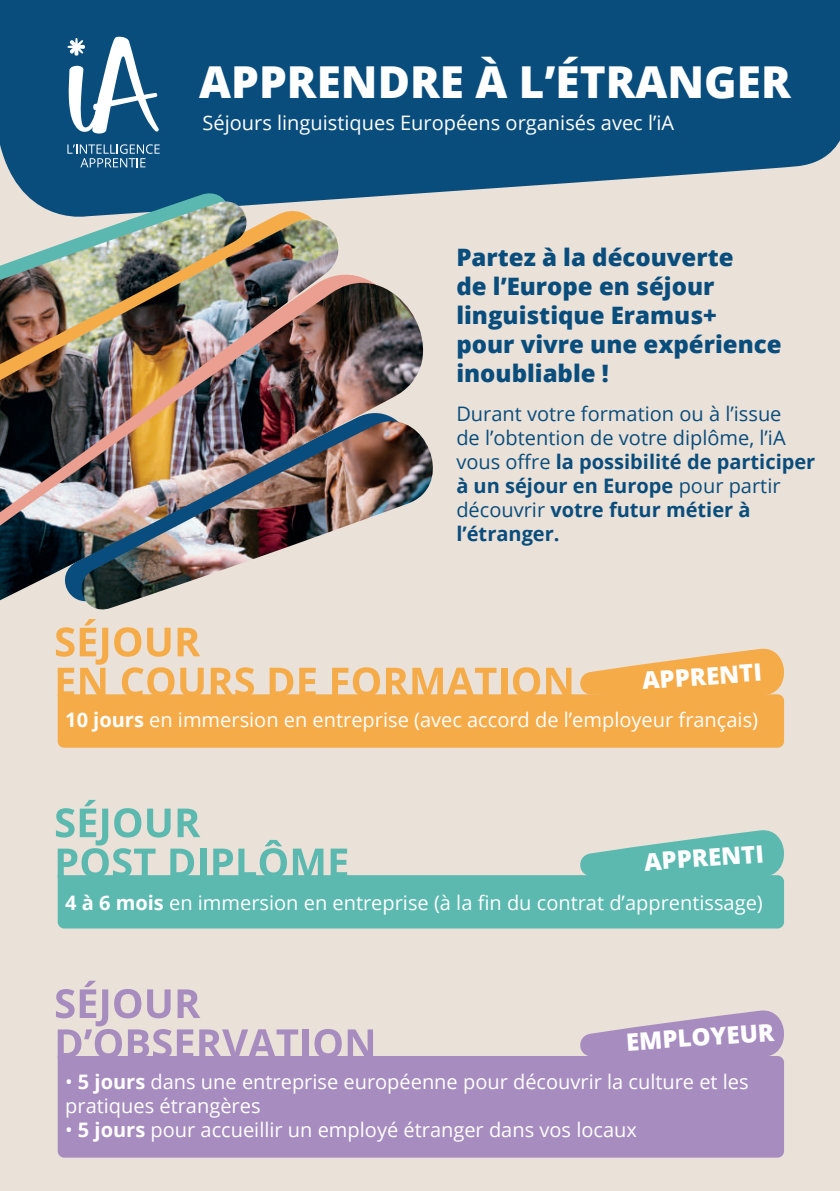
<style>
.page{position:relative;width:840px;height:1191px;background:#fff}
.page>*{position:absolute;margin:0;border:0;box-sizing:border-box;transform-origin:0 0}
.t1{font:800 44px "Open Sans";color:#fff}
.t2{font:800 24px/28.8px "Open Sans";color:#094d7d}
.t3{font:800 24px "Open Sans";color:#fff}
.t4{font:20px/24px "Open Sans";color:#fff}
.t5{font:20px/24px "Open Sans";color:#094d7d}
.s1{font-weight:700}
</style>
<div class="page">
<div style="left:0;top:0;width:839px;height:1191px;background:#eae1d8"></div>
<div style="left:0;top:0;width:839px;height:199px;background:#094d7d"></div>
<svg style="left:67px;top:144px;width:92px;height:23px;background:#3c7298"></svg>
<svg style="left:67px;top:37px;width:92px;height:97px;background:#608baa"></svg>
<svg style="left:56px;top:619px;width:728px;height:128px"></svg>
<svg style="left:56px;top:800px;width:728px;height:128px"></svg>
<svg style="left:177px;top:989px;width:23px;height:29px"></svg>
<svg style="left:56px;top:980px;width:115px;height:78px"></svg>
<svg style="left:177px;top:1029px;width:16px;height:27px"></svg>
<svg style="left:199px;top:1029px;width:99px;height:27px"></svg>
<div style="left:302px;top:1029px;width:6px;height:29px;background:#a78cbf"></div>
<svg style="left:314px;top:1029px;width:27px;height:27px"></svg>
<svg style="left:347px;top:1029px;width:26px;height:27px"></svg>
<svg style="left:580px;top:1010px;width:204px;height:46px"></svg>
<div style="left:58px;top:1056px;width:725px;height:101px;background:#a78cbf"></div>
<svg style="left:0;top:186px;width:241px;height:15px;background:#256289"></svg>
<img style="left:0;top:201px;width:433px;height:409px">
<h1 class="t1" style="left:199px;top:48px;width:592px">APPRENDRE À L’ÉTRANGER</h1>
<p class="t4" style="left:202px;top:110px;width:473px">Séjours linguistiques Européens organisés avec l’iA</p>
<p class="t2" style="left:456px;top:242px;width:326px">Partez à la découverte<br>de l’Europe en séjour linguistique Eramus+<br>pour vivre une expérience inoubliable !</p>
<p class="t5" style="left:456px;top:401px;width:360px">Durant votre formation ou à l’issue<br>de l’obtention de votre diplôme, l’iA vous offre <span class="s1">la possibilité de participer à un séjour en Europe</span> pour partir découvrir <span class="s1">votre futur métier à l’étranger.</span></p>
<p class="t3" style="left:640px;top:662px;width:121px;rotate:-4deg">APPRENTI</p>
<p class="t4" style="left:65px;top:707px;width:694px"><span class="s1">10 jours</span> en immersion en entreprise (avec accord de l’employeur français)</p>
<p class="t3" style="left:642px;top:843px;width:121px;rotate:-4deg">APPRENTI</p>
<p class="t4" style="left:65px;top:890px;width:698px"><span class="s1">4 à 6 mois</span> en immersion en entreprise (à la fin du contrat d’apprentissage)</p>
<p class="t3" style="left:624px;top:1024px;width:150px;rotate:-4deg">EMPLOYEUR</p>
<p class="t4" style="left:65px;top:1069px;width:684px">• <span class="s1">5 jours</span> dans une entreprise européenne pour découvrir la culture et les pratiques étrangères</p>
<p class="t4" style="left:65px;top:1117px;width:573px">• <span class="s1">5 jours</span> pour accueillir un employé étranger dans vos locaux</p>
</div>
